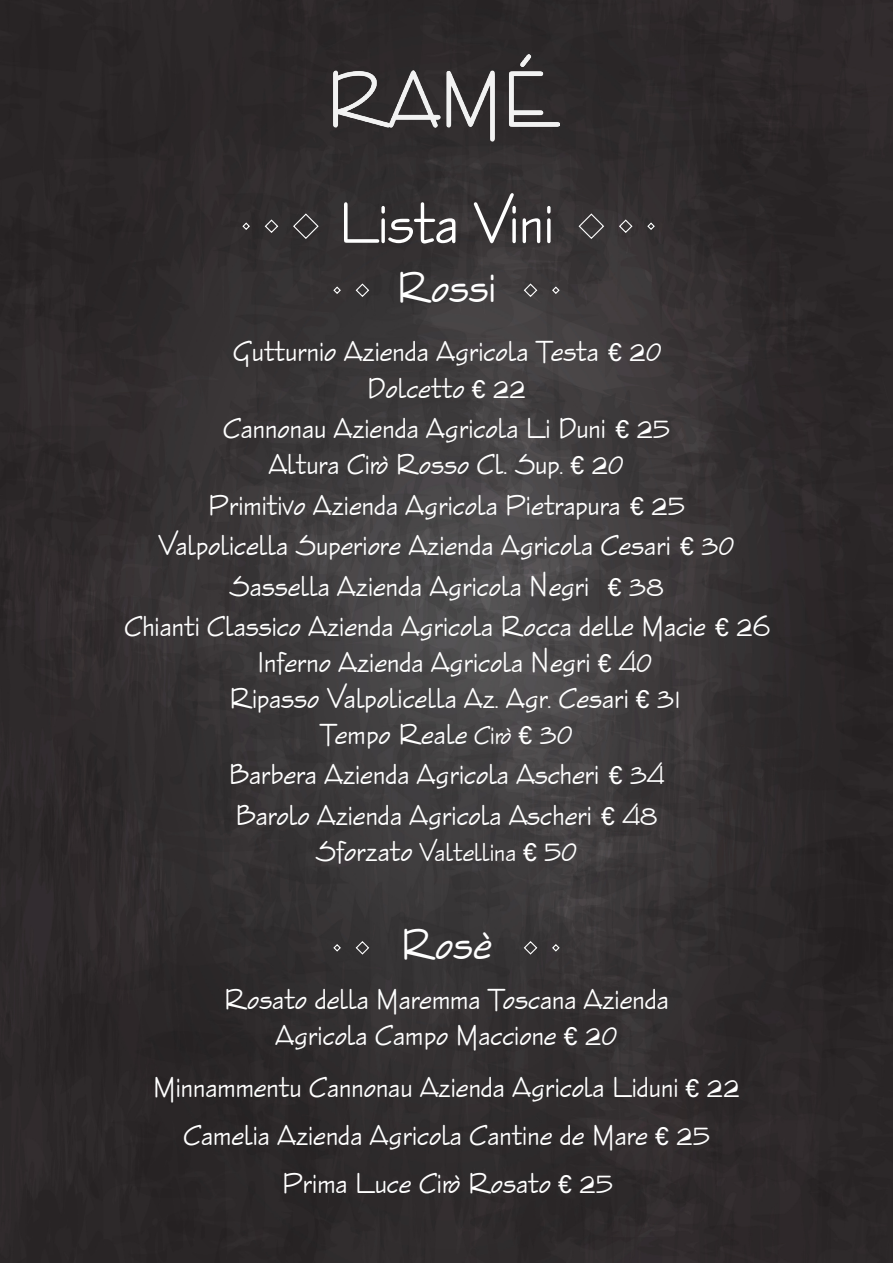
<style>
.page{position:relative;width:893px;height:1263px;background:#fff}
.page>*{position:absolute;margin:0;border:0;box-sizing:border-box;transform-origin:0 0}
.t1{font:60px "Enviro";color:#fff}
.t2{font:45px "Enviro";color:#fff}
.t3{font:30px "Enviro";color:#fff}
.t4{font:27px "Enviro";color:#fff}
.s1{font-family:"Acumin Variable Concept";font-size:27px}
.s2{font-size:27px}
.s3{font-size:30px}
.s4{font-family:"Acumin Variable Concept"}
</style>
<div class="page">
<img style="left:0;top:0;width:893px;height:1263px">
<img style="left:333px;top:54px;width:226px;height:105px">
<svg style="left:292px;top:213px;width:27px;height:27px"></svg>
<svg style="left:264px;top:219px;width:15px;height:15px"></svg>
<svg style="left:242px;top:222px;width:9px;height:9px"></svg>
<svg style="left:578px;top:213px;width:27px;height:27px"></svg>
<svg style="left:618px;top:219px;width:15px;height:15px"></svg>
<svg style="left:646px;top:222px;width:10px;height:9px"></svg>
<svg style="left:355px;top:940px;width:15px;height:15px"></svg>
<svg style="left:333px;top:943px;width:9px;height:9px"></svg>
<svg style="left:523px;top:940px;width:15px;height:15px"></svg>
<svg style="left:551px;top:943px;width:9px;height:9px"></svg>
<svg style="left:355px;top:283px;width:15px;height:15px"></svg>
<svg style="left:333px;top:286px;width:9px;height:9px"></svg>
<svg style="left:523px;top:283px;width:15px;height:15px"></svg>
<svg style="left:551px;top:286px;width:9px;height:9px"></svg>
<p class="t1" style="left:339px;top:191px;width:216px">Lista Vini</p>
<p class="t2" style="left:397px;top:263px;width:101px">Rossi</p>
<p class="t3" style="left:233px;top:335px;width:430px">Gutturnio Azienda Agricola Testa <span class="s1">€</span> <span class="s2">20</span></p>
<p class="t3" style="left:367px;top:371px;width:160px">Dolcetto <span class="s1">€</span> <span class="s2">22</span></p>
<p class="t3" style="left:223px;top:412px;width:448px">Cannonau Azienda Agricola Li Duni <span class="s1">€</span> <span class="s2">25</span></p>
<p class="t3" style="left:269px;top:448px;width:357px">Altura Cirò Rosso Cl. Sup. <span class="s1">€</span> <span class="s2">20</span></p>
<p class="t3" style="left:208px;top:488px;width:478px">Primitivo Azienda Agricola Pietrapura <span class="s1">€</span> <span class="s2">25</span></p>
<p class="t3" style="left:158px;top:529px;width:578px">Valpolicella Superiore Azienda Agricola Cesari <span class="s1">€</span> <span class="s2">30</span></p>
<p class="t3" style="left:229px;top:570px;width:436px">Sassella Azienda Agricola Negri <span class="s1">€</span> <span class="s2">38</span></p>
<p class="t3" style="left:125px;top:610px;width:647px">Chianti Classico Azienda Agricola Rocca delle Macie <span class="s1">€</span> <span class="s2">26</span></p>
<p class="t3" style="left:257px;top:646px;width:396px">Inferno Azienda Agricola Negri <span class="s1">€</span> <span class="s2">40</span></p>
<p class="t3" style="left:230px;top:682px;width:452px">Ripasso Valpolicella Az. Agr. Cesari <span class="s1">€</span> <span class="s2">31</span></p>
<p class="t3" style="left:320px;top:718px;width:254px">Tempo Reale <span class="s2">Cirò</span> <span class="s1">€</span> <span class="s2">30</span></p>
<p class="t3" style="left:229px;top:758px;width:437px">Barbera Azienda Agricola Ascheri <span class="s1">€</span> <span class="s2">34</span></p>
<p class="t3" style="left:235px;top:799px;width:424px">Barolo Azienda Agricola Ascheri <span class="s1">€</span> <span class="s2">48</span></p>
<p class="t4" style="left:316px;top:837px;width:263px"><span class="s3">Sforzato</span> Valtellina <span class="s4">€</span> 50</p>
<p class="t2" style="left:401px;top:920px;width:93px">Rosè</p>
<p class="t3" style="left:224px;top:982px;width:446px">Rosato della Maremma Toscana Azienda</p>
<p class="t3" style="left:276px;top:1018px;width:343px">Agricola Campo Maccione <span class="s1">€</span> <span class="s2">20</span></p>
<p class="t3" style="left:153px;top:1070px;width:588px">Minnammentu Cannonau Azienda Agricola Liduni <span class="s1">€</span> <span class="s2">22</span></p>
<p class="t3" style="left:183px;top:1119px;width:528px">Camelia Azienda Agricola Cantine de Mare <span class="s1">€</span> <span class="s2">25</span></p>
<p class="t3" style="left:282px;top:1167px;width:332px">Prima Luce Cirò Rosato <span class="s1">€</span> <span class="s2">25</span></p>
</div>
